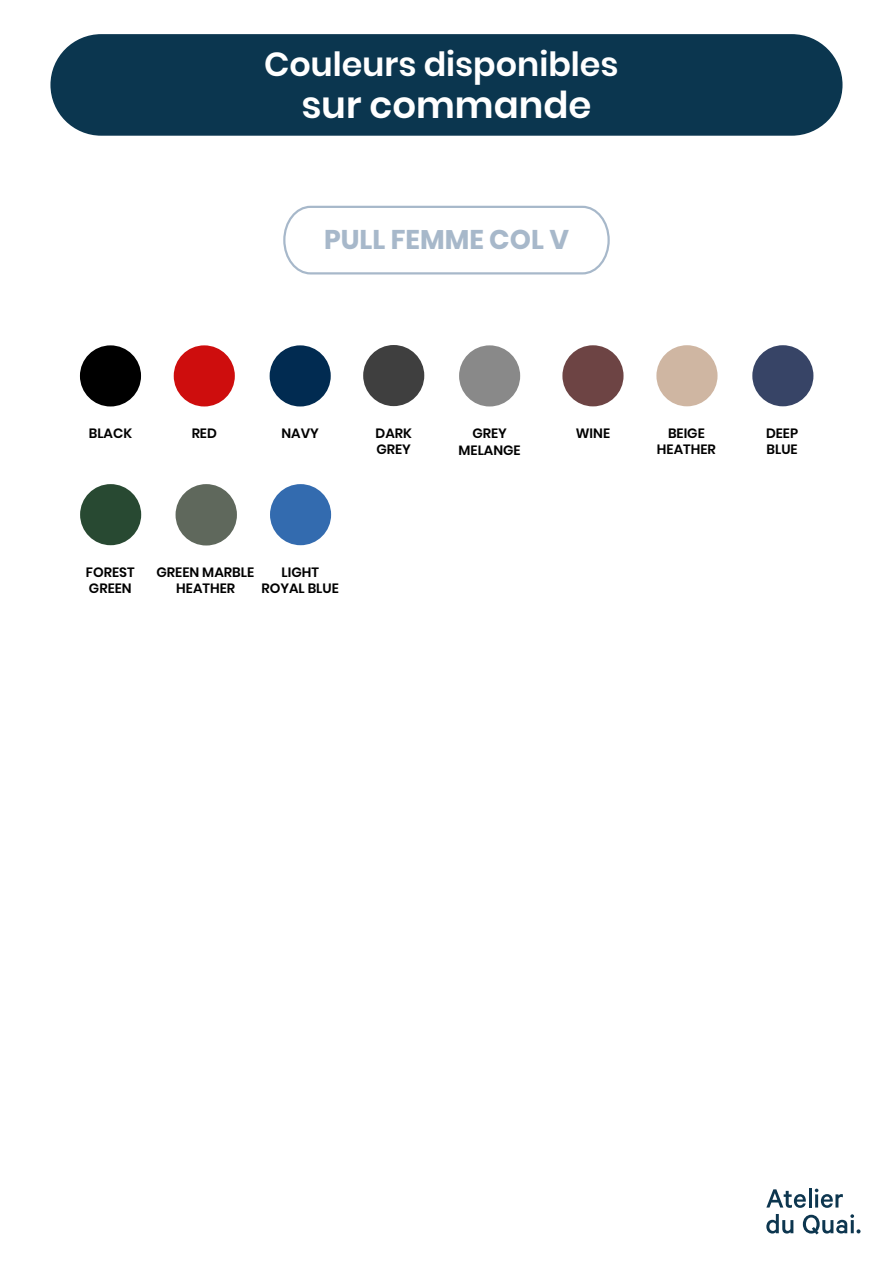
<style>
.page{position:relative;width:893px;height:1263px;background:#fff}
.page>*{position:absolute;margin:0;border:0;box-sizing:border-box;transform-origin:0 0}
.t1{font:600 37.05px "Poppins";color:#fff}
.t2{font:600 33.3px "Poppins";color:#fff}
.t3{font:700 27px "Poppins";color:#a7b8ca}
.t4{font:600 13.5px/16.5px "Poppins";color:#000;text-align:center}
</style>
<div class="page">
<div style="left:50px;top:34px;width:792px;height:102px;background:#0b364f;border-radius:51px"></div>
<svg style="left:283px;top:205px;width:327px;height:70px"></svg>
<svg style="left:766px;top:1189px;width:40px;height:19px"></svg>
<hr style="left:808px;top:1188px;width:3px;height:19px;background:#0d364f">
<svg style="left:815px;top:1188px;width:28px;height:20px"></svg>
<svg style="left:766px;top:1214px;width:27px;height:19px"></svg>
<svg style="left:803px;top:1214px;width:57px;height:20px"></svg>
<div style="left:80px;top:345px;width:61px;height:61px;background:#000;border-radius:50%"></div>
<div style="left:459px;top:345px;width:61px;height:61px;background:#898989;border-radius:50%"></div>
<div style="left:363px;top:345px;width:61px;height:61px;background:#3f3f3f;border-radius:50%"></div>
<div style="left:174px;top:345px;width:61px;height:61px;background:#ce0d0d;border-radius:50%"></div>
<div style="left:270px;top:345px;width:61px;height:61px;background:#012b51;border-radius:50%"></div>
<div style="left:562px;top:345px;width:61px;height:61px;background:#6d4444;border-radius:50%"></div>
<div style="left:656px;top:345px;width:61px;height:61px;background:#cfb6a2;border-radius:50%"></div>
<div style="left:752px;top:345px;width:61px;height:61px;background:#374466;border-radius:50%"></div>
<div style="left:80px;top:484px;width:61px;height:61px;background:#284932;border-radius:50%"></div>
<div style="left:176px;top:484px;width:61px;height:61px;background:#5f685c;border-radius:50%"></div>
<div style="left:270px;top:484px;width:61px;height:61px;background:#336baf;border-radius:50%"></div>
<h2 class="t2" style="left:264px;top:45px;width:356px">Couleurs disponibles</h2>
<h1 class="t1" style="left:302px;top:83px;width:291px">sur commande</h1>
<h3 class="t3" style="left:324px;top:224px;width:246px">PULL FEMME COL V</h3>
<p class="t4" style="left:375px;top:425px;width:38px;text-align:left">DARK<br>GREY</p>
<p class="t4" style="left:192px;top:425px;width:27px">RED</p>
<p class="t4" style="left:281px;top:425px;width:39px">NAVY</p>
<p class="t4" style="left:576px;top:425px;width:36px">WINE</p>
<p class="t4" style="left:657px;top:425px;width:60px">BEIGE<br>HEATHER</p>
<p class="t4" style="left:766px;top:425px;width:34px;text-align:left">DEEP<br>BLUE</p>
<p class="t4" style="left:89px;top:425px;width:45px">BLACK</p>
<p class="t4" style="left:459px;top:425px;width:64px">GREY<br>MELANGE</p>
<p class="t4" style="left:86px;top:564px;width:50px;text-align:left">FOREST<br>GREEN</p>
<p class="t4" style="left:156px;top:565px;width:99px;line-height:16px">GREEN MARBLE<br>HEATHER</p>
<p class="t4" style="left:261px;top:564px;width:79px">LIGHT<br>ROYAL BLUE</p>
</div>
